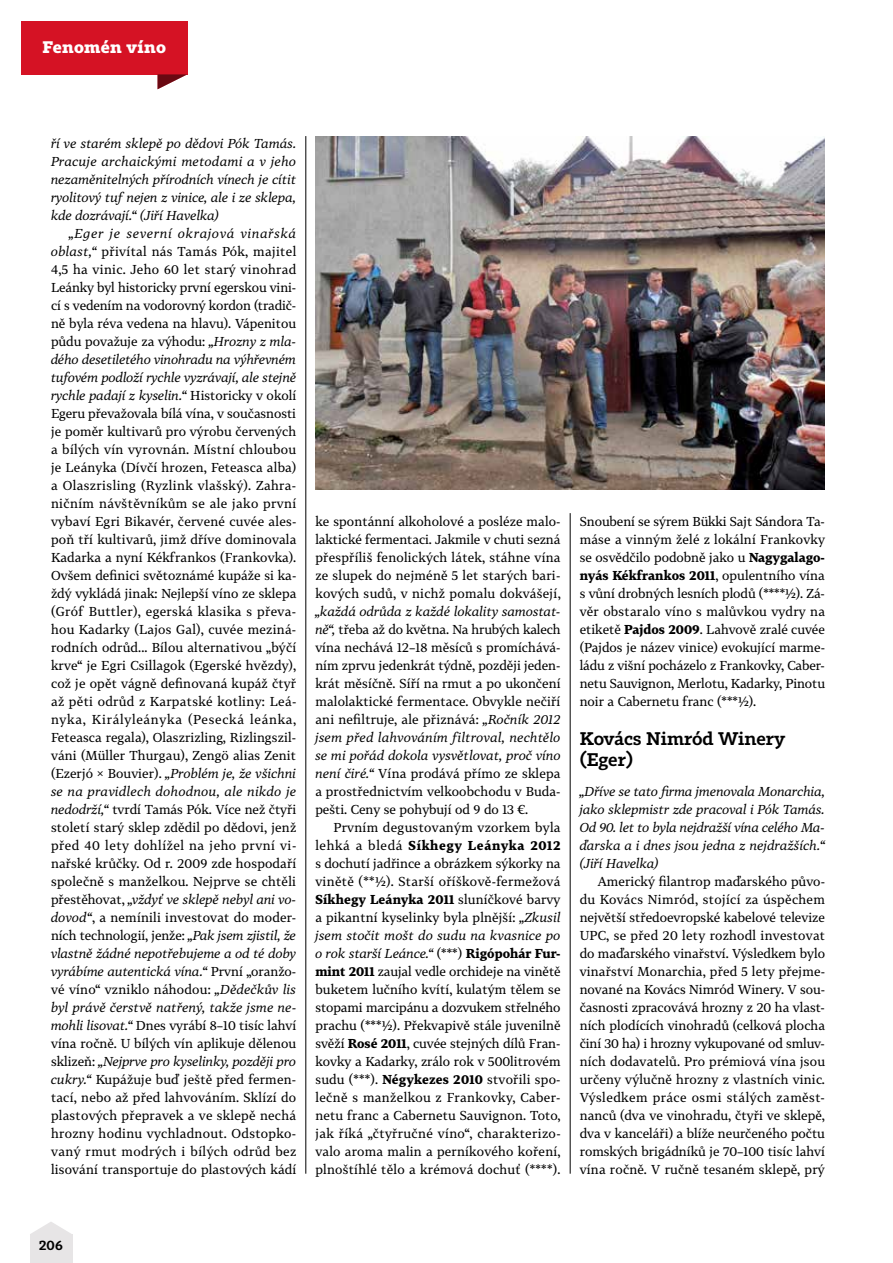
<style>
.page{position:relative;width:893px;height:1263px;background:#fff}
.page>*{position:absolute;margin:0;border:0;box-sizing:border-box;transform-origin:0 0}
.t1{font:600 18px/21px "Tabac Slab";letter-spacing:-.005em;color:#000}
.t2{font:700 16.5px "Tabac Slab";letter-spacing:.02em;color:#fff}
.t3{font:600 13.5px "Tabac Slab";color:#000}
.t4{font:12.75px/18px "Tabac G3";letter-spacing:.015em;color:#000;text-align:justify}
.t5{font:italic 12.75px/18px "Tabac G3";color:#000;text-align:justify}
.s1{font-style:italic}
.s2{font-weight:700}
</style>
<div class="page">
<div style="left:21px;top:21px;width:166px;height:53px;background:#d51224"></div>
<svg style="left:158px;top:74px;width:29px;height:15px"></svg>
<div style="left:30px;top:1234px;width:42px;height:29px;background:#e7e5e6"></div>
<svg style="left:31px;top:1222px;width:40px;height:12px"></svg>
<hr style="left:570px;top:513px;width:1px;height:661px;background:#000">
<hr style="left:305px;top:136px;width:1px;height:1038px;background:#000">
<img style="left:315px;top:136px;width:510px;height:354px">
<p class="t2" style="left:43px;top:37px;width:125px">Fenomén víno</p>
<p class="t5" style="left:51px;top:134px;width:247px">ří ve starém sklepě po dědovi Pók Tamás.<br>Pracuje archaickými metodami a v jeho nezaměnitelných přírodních vínech je cítit ryolitový tuf nejen z vinice, ale i ze sklepa, kde dozrávají.“ (Jiří Havelka)</p>
<p class="t4" style="left:51px;top:224px;width:247px;text-indent:18px"><span class="s1">„Eger je severní okrajová vinařská oblast,“</span> přivítal nás Tamás Pók, majitel 4,5 ha vinic. Jeho 60 let starý vinohrad Leánky byl historicky první egerskou vini&shy;cí s vedením na vodorovný kordon (tradič&shy;ně byla réva vedena na hlavu). Vápenitou půdu považuje za výhodu: <span class="s1">„Hrozny z mla&shy;dého desetiletého vinohradu na výhřevném tufovém podloží rychle vyzrávají, ale stejně rychle padají z kyselin.“</span> Historicky v okolí Egeru převažovala bílá vína, v současnosti je poměr kultivarů pro výrobu červených a bílých vín vyrovnán. Místní chloubou je Leányka (Dívčí hrozen, Feteasca alba) a Olaszrisling (Ryzlink vlašský). Zahra&shy;ničním návštěvníkům se ale jako první vybaví Egri Bikavér, červené cuvée ales&shy;poň tří kultivarů, jimž dříve dominovala Kadarka a nyní Kékfrankos (Frankovka).<br>Ovšem definici světoznámé kupáže si ka&shy;ždý vykládá jinak: Nejlepší víno ze sklepa (Gróf Buttler), egerská klasika s převa&shy;hou Kadarky (Lajos Gal), cuvée meziná&shy;rodních odrůd... Bílou alternativou „býčí krve“ je Egri Csillagok (Egerské hvězdy), což je opět vágně definovaná kupáž čtyř až pěti odrůd z Karpatské kotliny: Leá&shy;nyka, Királyleányka (Pesecká leánka, Feteasca regala), Olaszrizling, Rizlingszil&shy;váni (Müller Thurgau), Zengö alias Zenit (Ezerjó × Bouvier). <span class="s1">„Problém je, že všichni se na pravidlech dohodnou, ale nikdo je nedodrží,“</span> tvrdí Tamás Pók. Více než čtyři století starý sklep zdědil po dědovi, jenž před 40 lety dohlížel na jeho první vi&shy;nařské krůčky. Od r. 2009 zde hospodaří společně s manželkou. Nejprve se chtěli přestěhovat, <span class="s1">„vždyť ve sklepě nebyl ani vo&shy;dovod“</span>, a nemínili investovat do moder&shy;ních technologií, jenže: <span class="s1">„Pak jsem zjistil, že vlastně žádné nepotřebujeme a od té doby vyrábíme autentická vína.“</span> První „oranžo&shy;vé víno“ vzniklo náhodou: <span class="s1">„Dědečkův lis byl právě čerstvě natřený, takže jsme ne&shy;mohli lisovat.“</span> Dnes vyrábí 8–10 tisíc lahví vína ročně. U bílých vín aplikuje dělenou sklizeň: <span class="s1">„Nejprve pro kyselinky, později pro cukry.“</span> Kupážuje buď ještě před fermen&shy;tací, nebo až před lahvováním. Sklízí do plastových přepravek a ve sklepě nechá hrozny hodinu vychladnout. Odstopko&shy;vaný rmut modrých i bílých odrůd bez lisování transportuje do plastových kádí</p>
<p class="t4" style="left:315px;top:512px;width:247px">ke spontánní alkoholové a posléze malo&shy;laktické fermentaci. Jakmile v chuti sezná přespříliš fenolických látek, stáhne vína ze slupek do nejméně 5 let starých bari&shy;kových sudů, v nichž pomalu dokvášejí,</p>
<p class="t4" style="left:315px;top:602px;width:247px"><span class="s1">„každá odrůda z každé lokality samostat&shy;ně“,</span> třeba až do května. Na hrubých kalech vína nechává 12–18 měsíců s promíchává&shy;ním zprvu jedenkrát týdně, později jeden&shy;krát měsíčně. Síří na rmut a po ukončení malolaktické fermentace. Obvykle nečiří ani nefiltruje, ale přiznává: <span class="s1">„Ročník 2012 jsem před lahvováním filtroval, nechtělo se mi pořád dokola vysvětlovat, proč víno není čiré.“</span> Vína prodává přímo ze sklepa a prostřednictvím velkoobchodu v Buda&shy;pešti. Ceny se pohybují od 9 do 13 €.</p>
<p class="t4" style="left:315px;top:818px;width:247px;text-indent:18px">Prvním degustovaným vzorkem byla lehká a bledá <span class="s2">Síkhegy Leányka 2012 </span>s dochutí jadřince a obrázkem sýkorky na vinětě (**½). Starší oříškově-fermežová <span class="s2">Síkhegy Leányka 2011</span> sluníčkové barvy a pikantní kyselinky byla plnější: <span class="s1">„Zkusil jsem stočit mošt do sudu na kvasnice po o rok starší Leánce.“</span> (***) <span class="s2">Rigópohár Fur&shy;mint 2011</span> zaujal vedle orchideje na vinětě buketem lučního kvítí, kulatým tělem se stopami marcipánu a dozvukem střelného prachu (***½). Překvapivě stále juvenilně svěží <span class="s2">Rosé 2011</span>, cuvée stejných dílů Fran&shy;kovky a Kadarky, zrálo rok v 500litrovém sudu (***). <span class="s2">Négykezes 2010</span> stvořili spo&shy;lečně s manželkou z Frankovky, Caber&shy;netu franc a Cabernetu Sauvignon. Toto, jak říká „čtyřručné víno“, charakterizo&shy;valo aroma malin a perníkového koření, plnoštíhlé tělo a krémová dochuť (****).</p>
<p class="t4" style="left:580px;top:512px;width:247px">Snoubení se sýrem Bükki Sajt Sándora Ta&shy;máse a vinným želé z lokální Frankovky se osvědčilo podobně jako u <span class="s2">Nagygalago&shy;nyás Kékfrankos 2011</span>, opulentního vína s vůní drobných lesních plodů (****½). Zá&shy;věr obstaralo víno s malůvkou vydry na etiketě <span class="s2">Pajdos 2009</span>. Lahvově zralé cuvée (Pajdos je název vinice) evokující marme&shy;ládu z višní pocházelo z Frankovky, Caber&shy;netu Sauvignon, Merlotu, Kadarky, Pinotu noir a Cabernetu franc (***½).</p>
<h1 class="t1" style="left:580px;top:728px;width:207px">Kovács Nimród Winery (Eger)</h1>
<p class="t5" style="left:580px;top:782px;width:247px">„Dříve se tato firma jmenovala Monarchia, jako sklepmistr zde pracoval i Pók Tamás.<br>Od 90. let to byla nejdražší vína celého Ma&shy;ďarska a i dnes jsou jedna z nejdražších.“ (Jiří Havelka)</p>
<p class="t4" style="left:580px;top:872px;width:247px;text-indent:18px">Americký filantrop maďarského půvo&shy;du Kovács Nimród, stojící za úspěchem největší středoevropské kabelové televize UPC, se před 20 lety rozhodl investovat do maďarského vinařství. Výsledkem bylo vinařství Monarchia, před 5 lety přejme&shy;nované na Kovács Nimród Winery. V sou&shy;časnosti zpracovává hrozny z 20 ha vlast&shy;ních plodících vinohradů (celková plocha činí 30 ha) i hrozny vykupované od smluv&shy;ních dodavatelů. Pro prémiová vína jsou určeny výlučně hrozny z vlastních vinic.<br>Výsledkem práce osmi stálých zaměst&shy;nanců (dva ve vinohradu, čtyři ve sklepě, dva v kanceláři) a blíže neurčeného počtu romských brigádníků je 70–100 tisíc lahví vína ročně. V ručně tesaném sklepě, prý</p>
<p class="t3" style="left:39px;top:1237px;width:25px">206</p>
</div>
